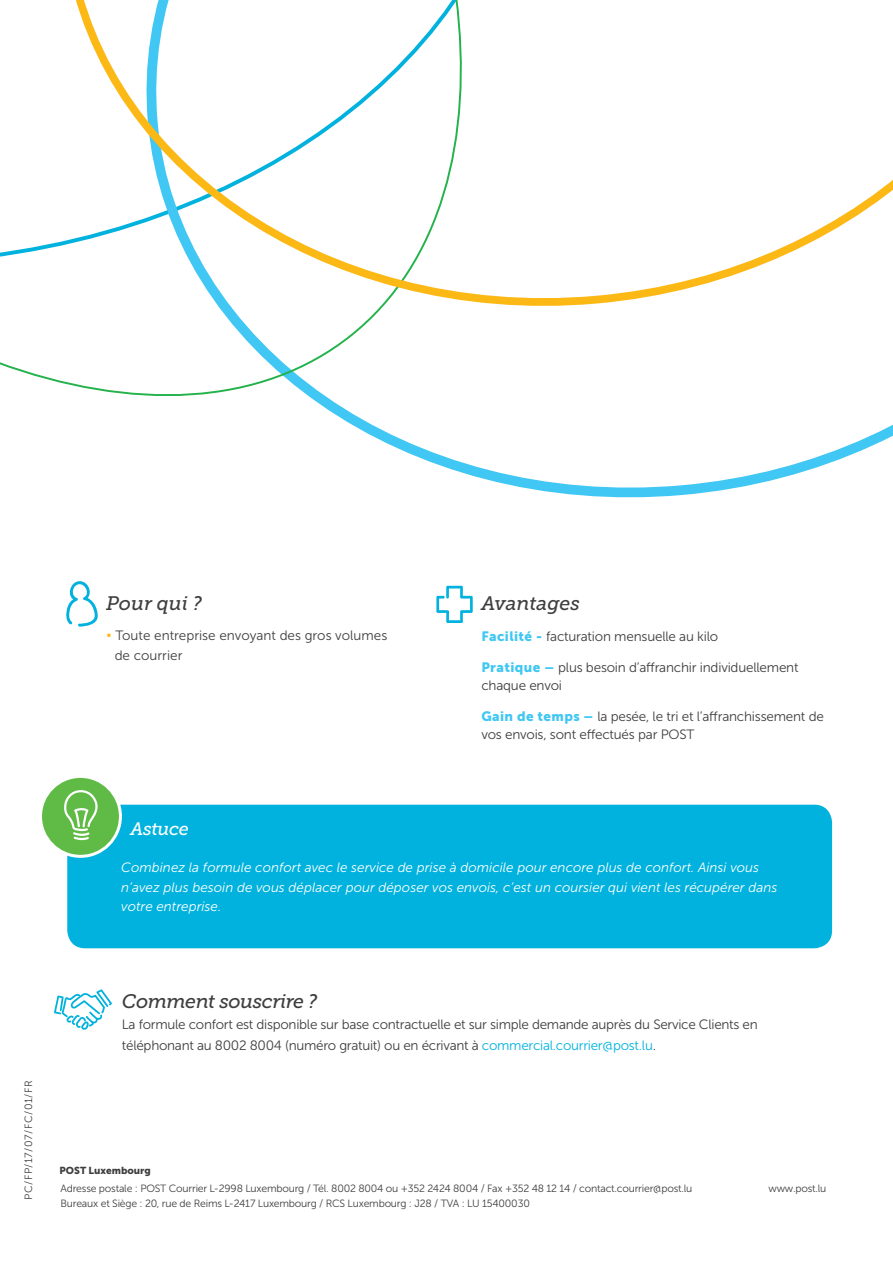
<style>
.page{position:relative;width:893px;height:1263px;background:#fff}
.page>*{position:absolute;margin:0;border:0;box-sizing:border-box;transform-origin:0 0}
.t1{font:italic 19.5px "Museo Slab 500";letter-spacing:-.02em;color:#3e3e3f}
.t2{font:italic 19.5px "Museo Slab 500";color:#3e3e3f}
.t3{font:italic 18px "Museo Slab 500";letter-spacing:-.02em;color:#fff}
.t4{font:13.5px/18px "Museo Sans 300";letter-spacing:-.015em;color:#3e3e3f}
.t5{font:italic 13.5px/19.5px "Museo Sans 300";color:#fff}
.t6{font:10.5px "Museo Sans 300";letter-spacing:-.02em;color:#3e3e3f}
.t7{font:10.5px "Museo Sans 300";letter-spacing:.05em;color:#3e3e3f}
.t8{font:10.05px "Museo Sans 900";color:#3e3e3f}
.s1{font-family:"Museo Sans 100";color:#fcb814}
.s2{font-family:"Museo Sans 900";color:#40c7f4}
.s3{color:#00b2dd}
</style>
<div class="page">
<svg style="left:481px;top:424px;width:412px;height:74px"></svg>
<svg style="left:0;top:244px;width:533px;height:234px"></svg>
<svg style="left:47px;top:0;width:846px;height:323px"></svg>
<div style="left:67px;top:805px;width:765px;height:143px;background:#00b2dd;border-radius:18px"></div>
<svg style="left:436px;top:586px;width:37px;height:37px"></svg>
<svg style="left:54px;top:989px;width:58px;height:41px"></svg>
<div style="left:41px;top:776px;width:79px;height:80px;background:#60bb46;border-radius:50%"></div>
<div style="left:39px;top:775px;width:83px;height:83px;border:3px solid #fff;border-radius:50%"></div>
<svg style="left:64px;top:790px;width:34px;height:50px"></svg>
<svg style="left:66px;top:581px;width:32px;height:46px"></svg>
<p class="t1" style="left:106px;top:593px;width:97px">Pour qui ?</p>
<p class="t4" style="left:106px;top:627px;width:283px"><span class="s1">•</span> Toute entreprise envoyant des gros volumes</p>
<p class="t4" style="left:115px;top:646px;width:69px">de courrier</p>
<p class="t2" style="left:481px;top:592px;width:100px">Avantages</p>
<p class="t4" style="left:481px;top:627px;width:238px"><span class="s2">Facilité -</span> facturation mensuelle au kilo</p>
<p class="t4" style="left:481px;top:658px;width:319px"><span class="s2">Pratique –</span> plus besoin d’affranchir individuellement chaque envoi</p>
<p class="t4" style="left:481px;top:707px;width:344px"><span class="s2">Gain de temps –</span> la pesée, le tri et l’affranchissement de vos envois, sont effectués par POST</p>
<p class="t3" style="left:131px;top:818px;width:60px">Astuce</p>
<p class="t5" style="left:121px;top:858px;width:658px">Combinez la formule confort avec le service de prise à domicile pour encore plus de confort. Ainsi vous n’avez plus besoin de vous déplacer pour déposer vos envois, c’est un coursier qui vient les récupérer dans votre entreprise.</p>
<p class="t7" style="left:23px;top:1200px;width:121px;rotate:-90deg">PC/FP/17/07/FC/01/FR</p>
<p class="t1" style="left:122px;top:991px;width:197px">Comment souscrire ?</p>
<p class="t4" style="left:122px;top:1014px;width:637px;line-height:21px">La formule confort est disponible sur base contractuelle et sur simple demande auprès du Service Clients en téléphonant au 8002 8004 (numéro gratuit) ou en écrivant à <span class="s3">commercial.courrier@post.lu</span>.</p>
<p class="t8" style="left:60px;top:1165px;width:93px">POST Luxembourg</p>
<p class="t6" style="left:61px;top:1183px;width:633px">Adresse postale : POST Courrier L-2998 Luxembourg / Tél. 8002 8004 ou +352 2424 8004 / Fax +352 48 12 14 / contact.courrier@post.lu</p>
<p class="t6" style="left:768px;top:1183px;width:59px">www.post.lu</p>
<p class="t6" style="left:61px;top:1198px;width:471px">Bureaux et Siège : 20, rue de Reims L-2417 Luxembourg / RCS Luxembourg : J28 / TVA : LU 15400030</p>
</div>
